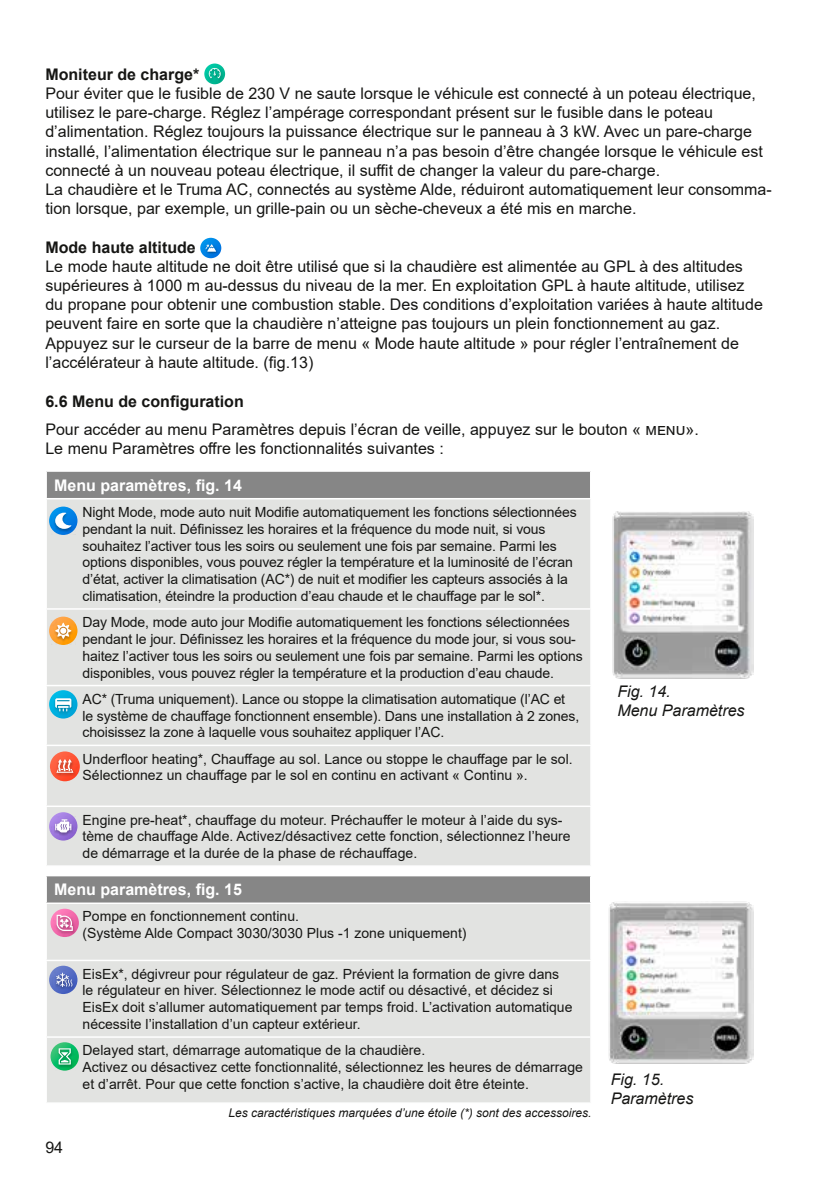
<style>
.page{position:relative;width:840px;height:1191px;background:#fff}
.page>*{position:absolute;margin:0;border:0;box-sizing:border-box;transform-origin:0 0}
.t1{font:16px/19.2px "Arial";color:#161614}
.t2{font:700 16px "Arial";color:#161614}
.t3{font:700 16px "Arial";color:#fff}
.t4{font:italic 16px/19.2px "Arial";color:#161614}
.t5{font:14px/16.8px "Arial";letter-spacing:-.01em;color:#161614}
.t6{font:italic 12px "Arial";color:#161614}
</style>
<div class="page">
<svg style="left:200px;top:238px;width:21px;height:20px"></svg>
<img style="left:203px;top:242px;width:16px;height:14px">
<svg style="left:205px;top:244px;width:11px;height:8px"></svg>
<div style="left:46px;top:471px;width:544px;height:28px;background:#868686"></div>
<div style="left:47px;top:499px;width:543px;height:366px;background:#e2e3e1"></div>
<hr style="left:45px;top:472px;width:2px;height:26px;background:#fff">
<hr style="left:45px;top:470px;width:546px;height:2px;background:#fff">
<hr style="left:589px;top:472px;width:2px;height:26px;background:#fff">
<hr style="left:45px;top:498px;width:546px;height:1px;background:#fff">
<hr style="left:45px;top:608px;width:546px;height:1px;background:#fff">
<hr style="left:45px;top:685px;width:546px;height:1px;background:#fff">
<hr style="left:45px;top:744px;width:546px;height:2px;background:#fff">
<hr style="left:45px;top:805px;width:546px;height:2px;background:#fff">
<div style="left:46px;top:875px;width:544px;height:28px;background:#868686"></div>
<div style="left:47px;top:904px;width:543px;height:198px;background:#e2e3e1"></div>
<hr style="left:45px;top:876px;width:2px;height:26px;background:#fff">
<hr style="left:45px;top:875px;width:546px;height:1px;background:#fff">
<hr style="left:589px;top:876px;width:2px;height:26px;background:#fff">
<hr style="left:45px;top:902px;width:546px;height:2px;background:#fff">
<hr style="left:45px;top:959px;width:546px;height:2px;background:#fff">
<hr style="left:45px;top:1036px;width:546px;height:1px;background:#fff">
<img style="left:612px;top:511px;width:141px;height:168px">
<img style="left:608px;top:901px;width:145px;height:163px">
<svg style="left:49px;top:506px;width:28px;height:29px"></svg>
<img style="left:52px;top:510px;width:24px;height:24px">
<svg style="left:55px;top:512px;width:16px;height:17px"></svg>
<svg style="left:49px;top:616px;width:28px;height:29px"></svg>
<img style="left:52px;top:620px;width:24px;height:24px">
<svg style="left:55px;top:622px;width:16px;height:17px"></svg>
<svg style="left:49px;top:690px;width:28px;height:28px"></svg>
<img style="left:52px;top:696px;width:24px;height:21px">
<svg style="left:55px;top:698px;width:16px;height:13px"></svg>
<svg style="left:50px;top:751px;width:30px;height:30px"></svg>
<img style="left:53px;top:756px;width:25px;height:22px">
<svg style="left:56px;top:759px;width:17px;height:13px"></svg>
<svg style="left:49px;top:812px;width:28px;height:28px"></svg>
<img style="left:52px;top:816px;width:24px;height:22px">
<svg style="left:55px;top:819px;width:16px;height:13px"></svg>
<svg style="left:50px;top:1042px;width:29px;height:28px"></svg>
<img style="left:55px;top:1045px;width:20px;height:25px">
<svg style="left:59px;top:1048px;width:12px;height:16px"></svg>
<svg style="left:49px;top:965px;width:28px;height:29px"></svg>
<img style="left:53px;top:970px;width:24px;height:22px">
<svg style="left:56px;top:972px;width:16px;height:15px"></svg>
<svg style="left:50px;top:908px;width:29px;height:29px"></svg>
<img style="left:53px;top:912px;width:24px;height:24px">
<svg style="left:57px;top:914px;width:16px;height:17px"></svg>
<svg style="left:204px;top:63px;width:21px;height:21px"></svg>
<img style="left:206px;top:66px;width:18px;height:16px">
<svg style="left:209px;top:68px;width:11px;height:10px"></svg>
<p class="t2" style="left:45px;top:63px;width:155px">Moniteur de charge*</p>
<p class="t1" style="left:45px;top:84px;width:727px">Pour éviter que le fusible de 230 V ne saute lorsque le véhicule est connecté à un poteau électrique, utilisez le pare-charge. Réglez l’ampérage correspondant présent sur le fusible dans le poteau d’alimentation. Réglez toujours la puissance électrique sur le panneau à 3 kW. Avec un pare-charge installé, l’alimentation électrique sur le panneau n’a pas besoin d’être changée lorsque le véhicule est connecté à un nouveau poteau électrique, il suffit de changer la valeur du pare-charge.<br>La chaudière et le Truma AC, connectés au système Alde, réduiront automatiquement leur consomma&shy;tion lorsque, par exemple, un grille-pain ou un sèche-cheveux a été mis en marche.</p>
<p class="t2" style="left:45px;top:236px;width:152px">Mode haute altitude</p>
<p class="t1" style="left:45px;top:256px;width:718px">Le mode haute altitude ne doit être utilisé que si la chaudière est alimentée au GPL à des altitudes supérieures à 1000 m au-dessus du niveau de la mer. En exploitation GPL à haute altitude, utilisez du propane pour obtenir une combustion stable. Des conditions d’exploitation variées à haute altitude peuvent faire en sorte que la chaudière n’atteigne pas toujours un plein fonctionnement au gaz.<br>Appuyez sur le curseur de la barre de menu « Mode haute altitude » pour régler l’entraînement de l’accélérateur à haute altitude. (fig.13)</p>
<p class="t2" style="left:45px;top:390px;width:200px">6.6 Menu de configuration</p>
<p class="t1" style="left:45px;top:419px;width:654px">Pour accéder au menu Paramètres depuis l’écran de veille, appuyez sur le bouton « menu».<br>Le menu Paramètres offre les fonctionnalités suivantes :</p>
<p class="t3" style="left:54px;top:474px;width:189px">Menu paramètres, fig. 14</p>
<p class="t5" style="left:82px;top:503px;width:495px">Night Mode, mode auto nuit Modifie automatiquement les fonctions sélectionnées pendant la nuit. Définissez les horaires et la fréquence du mode nuit, si vous souhaitez l’activer tous les soirs ou seulement une fois par semaine. Parmi les options disponibles, vous pouvez régler la température et la luminosité de l’écran d’état, activer la climatisation (AC*) de nuit et modifier les capteurs associés à la climatisation, éteindre la production d’eau chaude et le chauffage par le sol*.</p>
<p class="t5" style="left:82px;top:614px;width:501px">Day Mode, mode auto jour Modifie automatiquement les fonctions sélectionnées pendant le jour. Définissez les horaires et la fréquence du mode jour, si vous sou&shy;haitez l’activer tous les soirs ou seulement une fois par semaine. Parmi les options disponibles, vous pouvez régler la température et la production d’eau chaude.</p>
<p class="t5" style="left:82px;top:690px;width:498px">AC* (Truma uniquement). Lance ou stoppe la climatisation automatique (l’AC et le système de chauffage fonctionnent ensemble). Dans une installation à 2 zones, choisissez la zone à laquelle vous souhaitez appliquer l’AC.</p>
<p class="t5" style="left:82px;top:750px;width:491px">Underfloor heating*, Chauffage au sol. Lance ou stoppe le chauffage par le sol.<br>Sélectionnez un chauffage par le sol en continu en activant « Continu ».</p>
<p class="t5" style="left:82px;top:811px;width:489px">Engine pre-heat*, chauffage du moteur. Préchauffer le moteur à l’aide du sys&shy;tème de chauffage Alde. Activez/désactivez cette fonction, sélectionnez l’heure de démarrage et la durée de la phase de réchauffage.</p>
<p class="t3" style="left:54px;top:878px;width:189px">Menu paramètres, fig. 15</p>
<p class="t5" style="left:82px;top:908px;width:385px">Pompe en fonctionnement continu.<br>(Système Alde Compact 3030/3030 Plus -1 zone uniquement)</p>
<p class="t5" style="left:82px;top:965px;width:491px">EisEx*, dégivreur pour régulateur de gaz. Prévient la formation de givre dans le régulateur en hiver. Sélectionnez le mode actif ou désactivé, et décidez si EisEx doit s’allumer automatiquement par temps froid. L’activation automatique nécessite l’installation d’un capteur extérieur.</p>
<p class="t5" style="left:82px;top:1041px;width:501px">Delayed start, démarrage automatique de la chaudière.<br>Activez ou désactivez cette fonctionnalité, sélectionnez les heures de démarrage et d’arrêt. Pour que cette fonction s’active, la chaudière doit être éteinte.</p>
<p class="t4" style="left:617px;top:682px;width:129px">Fig. 14.<br>Menu Paramètres</p>
<p class="t4" style="left:610px;top:1070px;width:84px">Fig. 15.<br>Paramètres</p>
<p class="t1" style="left:45px;top:1137px;width:19px">94</p>
<p class="t6" style="left:228px;top:1105px;width:364px">Les caractéristiques marquées d’une étoile (*) sont des accessoires.</p>
</div>
